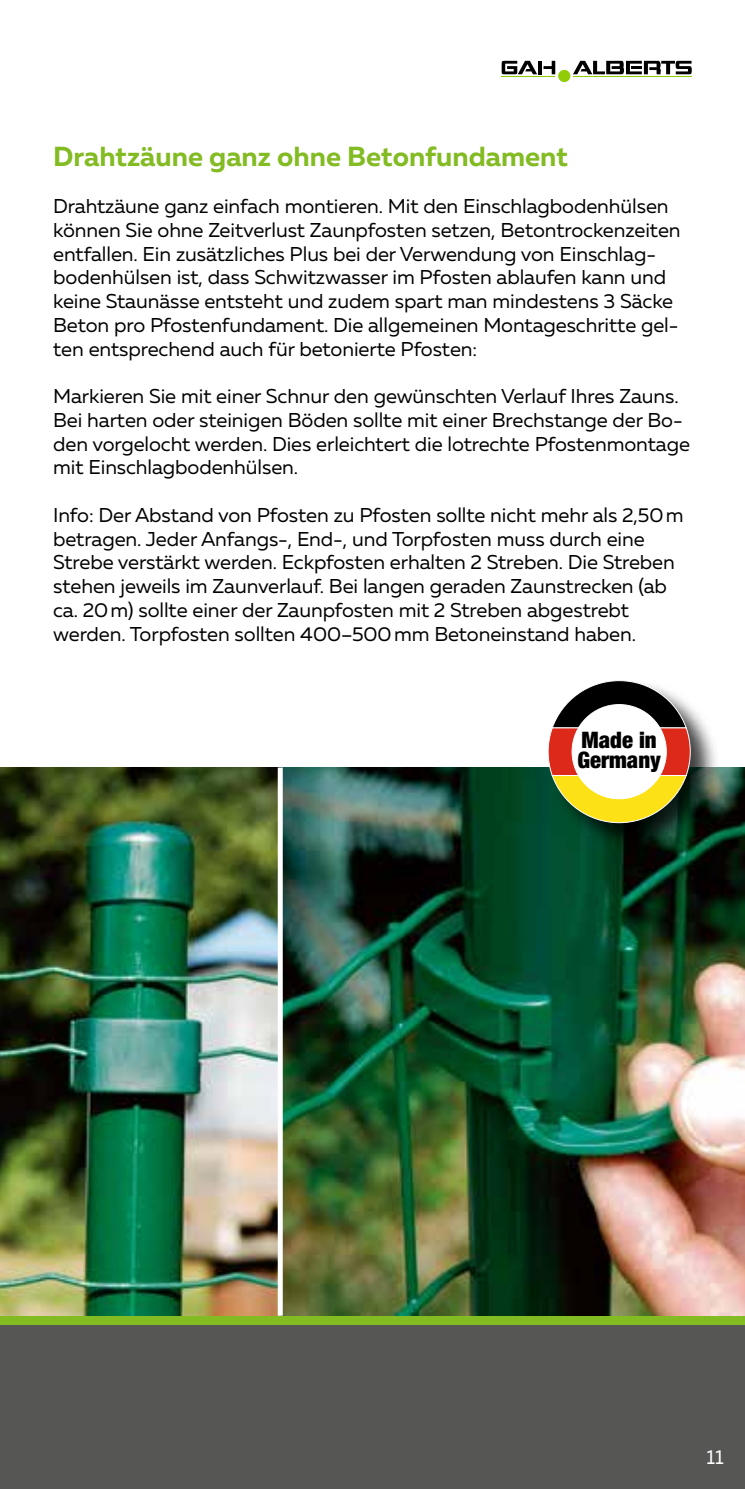
<style>
.page{position:relative;width:745px;height:1489px;background:#fff}
.page>*{position:absolute;margin:0;border:0;box-sizing:border-box;transform-origin:0 0}
.t1{font:700 27.5px "Muller";color:#82bb22}
.t2{font:900 condensed 22.75px/20.2px "Helvetica Neue LT Pro";color:#000}
.t3{font:20px/23.8px "Muller";letter-spacing:-.005em;color:#000}
.t4{font:20px "Muller";color:#fff}
</style>
<div class="page">
<div style="left:0;top:1310px;width:744px;height:14px;background:#82bb22"></div>
<div style="left:0;top:1324px;width:744px;height:164px;background:#565655"></div>
<svg style="left:501px;top:61px;width:54px;height:13px"></svg>
<hr style="left:572px;top:76px;width:119px;height:1px;background:#90cc07">
<hr style="left:501px;top:76px;width:54px;height:1px;background:#90cc07">
<svg style="left:573px;top:61px;width:118px;height:13px"></svg>
<div style="left:558px;top:70px;width:12px;height:12px;background:#90cc07;border-radius:50%"></div>
<img style="left:0;top:767px;width:744px;height:548px">
<div style="left:277px;top:767px;width:5px;height:548px;background:#fff"></div>
<div style="left:546px;top:679px;width:173px;height:173px;background:#000;opacity:.75"></div>
<svg style="left:547px;top:680px;width:143px;height:143px"></svg>
<div style="left:571px;top:704px;width:95px;height:94px;background:#fff;border-radius:50%"></div>
<h1 class="t1" style="left:53px;top:139px;width:516px">Drahtzäune ganz ohne Betonfundament</h1>
<p class="t3" style="left:53px;top:194px;width:628px">Drahtzäune ganz einfach montieren. Mit den Einschlagbodenhülsen können Sie ohne Zeitverlust Zaunpfosten setzen, Betontrockenzeiten entfallen. Ein zusätzliches Plus bei der Verwendung von Einschlag&shy;bodenhülsen ist, dass Schwitzwasser im Pfosten ablaufen kann und keine Staunässe entsteht und zudem spart man mindestens 3 Säcke Beton pro Pfostenfundament. Die allgemeinen Montageschritte gel&shy;ten entsprechend auch für betonierte Pfosten:</p>
<p class="t3" style="left:53px;top:384px;width:638px">Markieren Sie mit einer Schnur den gewünschten Verlauf Ihres Zauns.<br>Bei harten oder steinigen Böden sollte mit einer Brechstange der Bo&shy;den vorgelocht werden. Dies erleichtert die lotrechte Pfostenmontage mit Einschlagbodenhülsen.</p>
<p class="t3" style="left:53px;top:503px;width:631px">Info: Der Abstand von Pfosten zu Pfosten sollte nicht mehr als 2,50m betragen. Jeder Anfangs-, End-, und Torpfosten muss durch eine Strebe verstärkt werden. Eckpfosten erhalten 2 Streben. Die Streben stehen jeweils im Zaunverlauf. Bei langen geraden Zaunstrecken (ab ca. 20m) sollte einer der Zaunpfosten mit 2 Streben abgestrebt werden. Torpfosten sollten 400–500mm Betoneinstand haben.</p>
<p class="t2" style="left:577px;top:729px;width:85px">Made in<br>Germany</p>
<p class="t4" style="left:706px;top:1444px;width:19px">11</p>
</div>
